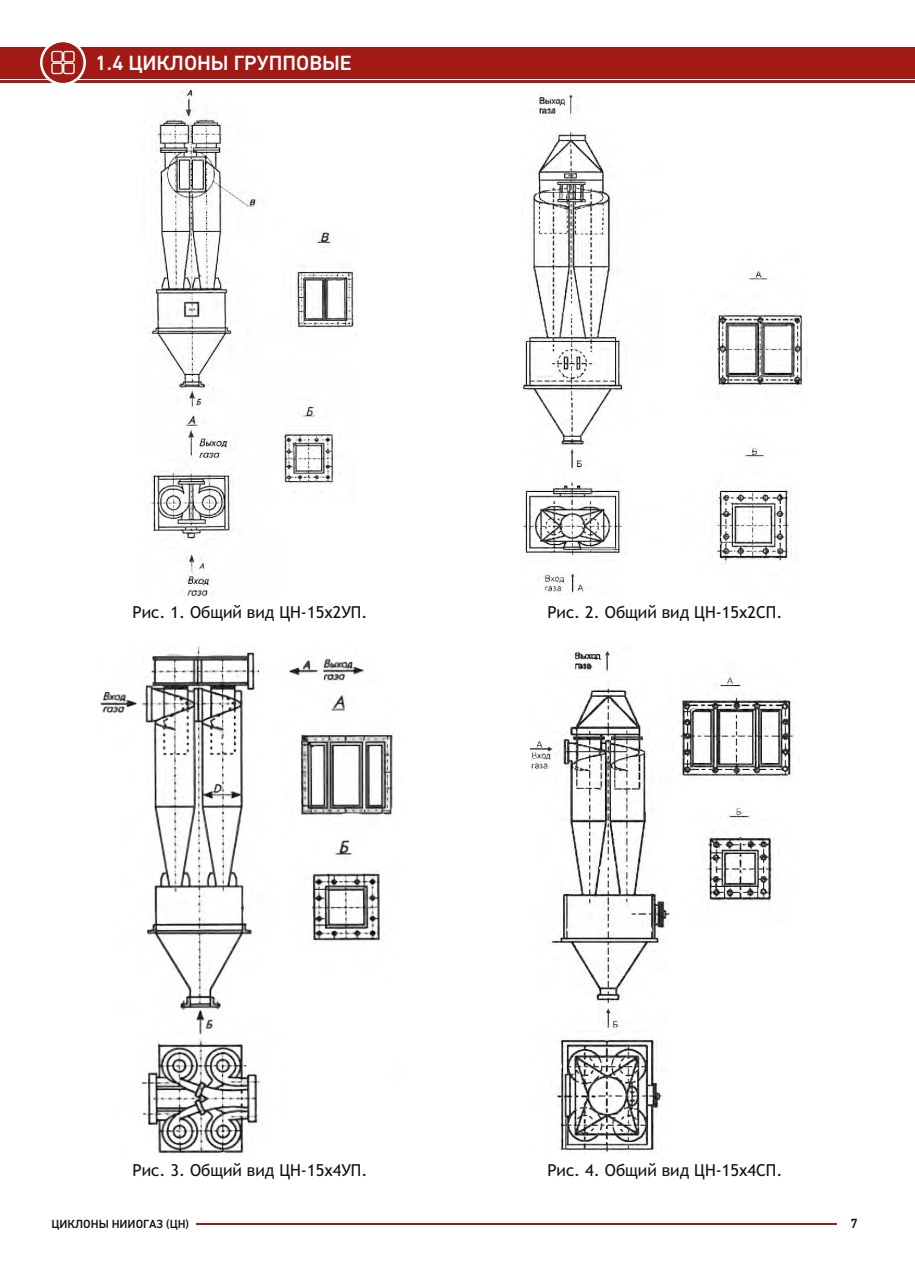
<style>
.page{position:relative;width:915px;height:1276px;background:#fff}
.page>*{position:absolute;margin:0;border:0;box-sizing:border-box;transform-origin:0 0}
.t1{font:500 21px "DIN Next W1 G";color:#fff}
.t2{font:16.5px "Trebuchet MS";color:#111}
.t3{font:500 13.5px "DIN Next W1 G";color:#111}
.t4{font:500 12px "DIN Next W1 G";color:#111}
</style>
<div class="page">
<div style="left:0;top:47px;width:914px;height:31px;background:#a11a16"></div>
<hr style="left:0;top:81px;width:914px;height:2px;background:#a11a16">
<hr style="left:196px;top:1222px;width:639px;height:2px;background:#a11a16">
<svg style="left:40px;top:42px;width:46px;height:41px"></svg>
<img style="left:149px;top:89px;width:205px;height:507px">
<img style="left:522px;top:94px;width:285px;height:502px">
<img style="left:100px;top:646px;width:294px;height:509px">
<img style="left:530px;top:646px;width:264px;height:508px">
<p class="t1" style="left:95px;top:54px;width:258px">1.4 ЦИКЛОНЫ ГРУППОВЫЕ</p>
<p class="t2" style="left:132px;top:606px;width:236px">Рис. 1. Общий вид ЦН-15х2УП.</p>
<p class="t2" style="left:547px;top:606px;width:236px">Рис. 2. Общий вид ЦН-15х2СП.</p>
<p class="t2" style="left:132px;top:1163px;width:236px">Рис. 3. Общий вид ЦН-15х4УП.</p>
<p class="t2" style="left:547px;top:1163px;width:236px">Рис. 4. Общий вид ЦН-15х4СП.</p>
<p class="t4" style="left:52px;top:1218px;width:139px">ЦИКЛОНЫ НИИОГАЗ (ЦН)</p>
<p class="t3" style="left:850px;top:1218px;width:9px">7</p>
</div>
